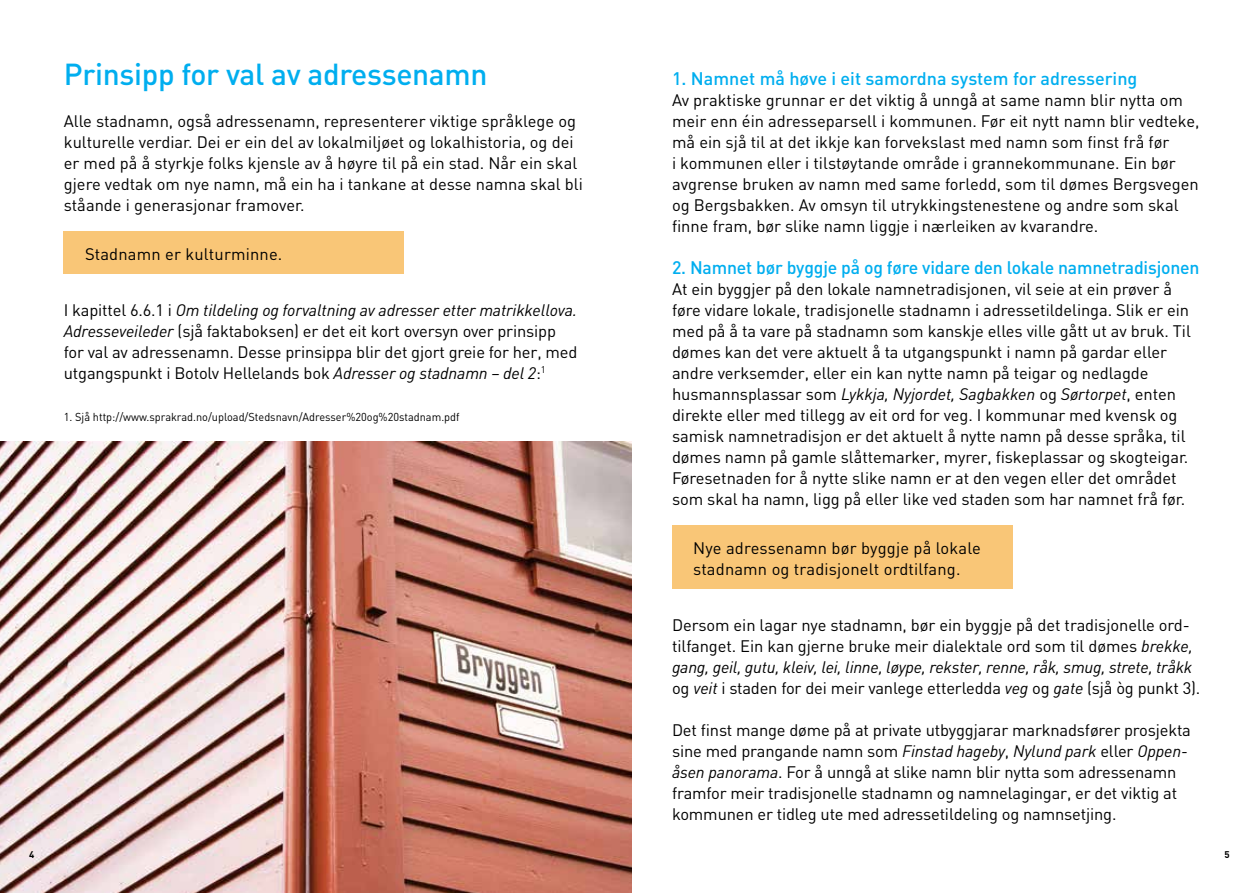
<style>
.page{position:relative;width:1259px;height:893px;background:#fff}
.page>*{position:absolute;margin:0;border:0;box-sizing:border-box;transform-origin:0 0}
.t1{font:30px "DIN Medium Alternate";letter-spacing:-.01em;color:#00aeef}
.t2{font:500 18px "DIN";letter-spacing:-.01em;color:#00aeef}
.t3{font:16.5px/21px "DIN";letter-spacing:-.005em;color:#000}
.t4{font:11.4px "DIN";color:#000;scale:.96 1}
.t5{font:700 9.6px "DIN";color:#000}
.s1{font-style:italic}
</style>
<div class="page">
<div style="left:64px;top:232px;width:340px;height:42px;background:#f9c677"></div>
<div style="left:672px;top:526px;width:340px;height:63px;background:#f9c677"></div>
<img style="left:0;top:442px;width:631px;height:451px">
<h1 class="t1" style="left:64px;top:55px;width:425px">Prinsipp for val av adressenamn</h1>
<p class="t3" style="left:64px;top:110px;width:521px">Alle stadnamn, også adressenamn, representerer viktige språklege og kulturelle verdiar. Dei er ein del av lokalmiljøet og lokalhistoria, og dei er med på å styrkje folks kjensle av å høyre til på ein stad. Når ein skal gjere vedtak om nye namn, må ein ha i tankane at desse namna skal bli ståande i generasjonar framover.</p>
<p class="t3" style="left:85px;top:243px;width:199px">Stadnamn er kulturminne.</p>
<p class="t3" style="left:64px;top:299px;width:515px">I kapittel 6.6.1 i <span class="s1">Om tildeling og forvaltning av adresser etter matrikkellova.<br>Adresseveileder</span> (sjå faktaboksen) er det eit kort oversyn over prinsipp for val av adressenamn. Desse prinsippa blir det gjort greie for her, med utgangspunkt i Botolv Hellelands bok <span class="s1">Adresser og stadnamn – del 2</span>:<sup>1</sup></p>
<p class="t4" style="left:64px;top:410px;width:414px">1. Sjå http://www.sprakrad.no/upload/Stedsnavn/Adresser%20og%20stadnam.pdf</p>
<p class="t2" style="left:672px;top:67px;width:467px">1. Namnet må høve i eit samordna system for adressering</p>
<p class="t3" style="left:672px;top:89px;width:529px">Av praktiske grunnar er det viktig å unngå at same namn blir nytta om meir enn éin adresseparsell i kommunen. Før eit nytt namn blir vedteke, må ein sjå til at det ikkje kan forvekslast med namn som finst frå før<br>i kommunen eller i tilstøytande område i grannekommunane. Ein bør avgrense bruken av namn med same forledd, som til dømes Bergsvegen og Bergsbakken. Av omsyn til utrykkingstenestene og andre som skal finne fram, bør slike namn liggje i nærleiken av kvarandre.</p>
<p class="t2" style="left:672px;top:256px;width:529px">2. Namnet bør byggje på og føre vidare den lokale namnetradisjonen</p>
<p class="t3" style="left:672px;top:278px;width:520px">At ein byggjer på den lokale namnetradisjonen, vil seie at ein prøver å føre vidare lokale, tradisjonelle stadnamn i adressetildelinga. Slik er ein med på å ta vare på stadnamn som kanskje elles ville gått ut av bruk. Til dømes kan det vere aktuelt å ta utgangspunkt i namn på gardar eller andre verksemder, eller ein kan nytte namn på teigar og nedlagde husmannsplassar som <span class="s1">Lykkja, Nyjordet, Sagbakken</span> og <span class="s1">Sørtorpet</span>, enten direkte eller med tillegg av eit ord for veg. I kommunar med kvensk og samisk namnetradisjon er det aktuelt å nytte namn på desse språka, til dømes namn på gamle slåttemarker, myrer, fiskeplassar og skogteigar.<br>Føresetnaden for å nytte slike namn er at den vegen eller det området som skal ha namn, ligg på eller like ved staden som har namnet frå før.</p>
<p class="t3" style="left:693px;top:537px;width:289px">Nye adressenamn bør byggje på lokale stadnamn og tradisjonelt ordtilfang.</p>
<p class="t3" style="left:672px;top:614px;width:530px">Dersom ein lagar nye stadnamn, bør ein byggje på det tradisjonelle ord&shy;tilfanget. Ein kan gjerne bruke meir dialektale ord som til dømes <span class="s1">brekke, gang, geil, gutu, kleiv, lei, linne, løype, rekster, renne, råk, smug, strete, tråkk </span>og <span class="s1">veit</span> i staden for dei meir vanlege etterledda <span class="s1">veg</span> og <span class="s1">gate</span> (sjå òg punkt 3).</p>
<p class="t3" style="left:672px;top:719px;width:520px">Det finst mange døme på at private utbyggjarar marknadsfører prosjekta sine med prangande namn som <span class="s1">Finstad hageby</span>, <span class="s1">Nylund park</span> eller <span class="s1">Oppen&shy;åsen panorama</span>. For å unngå at slike namn blir nytta som adressenamn framfor meir tradisjonelle stadnamn og namnelagingar, er det viktig at kommunen er tidleg ute med adressetildeling og namnsetjing.</p>
<p class="t5" style="left:29px;top:848px;width:7px">4</p>
<p class="t5" style="left:1224px;top:848px;width:7px">5</p>
</div>
